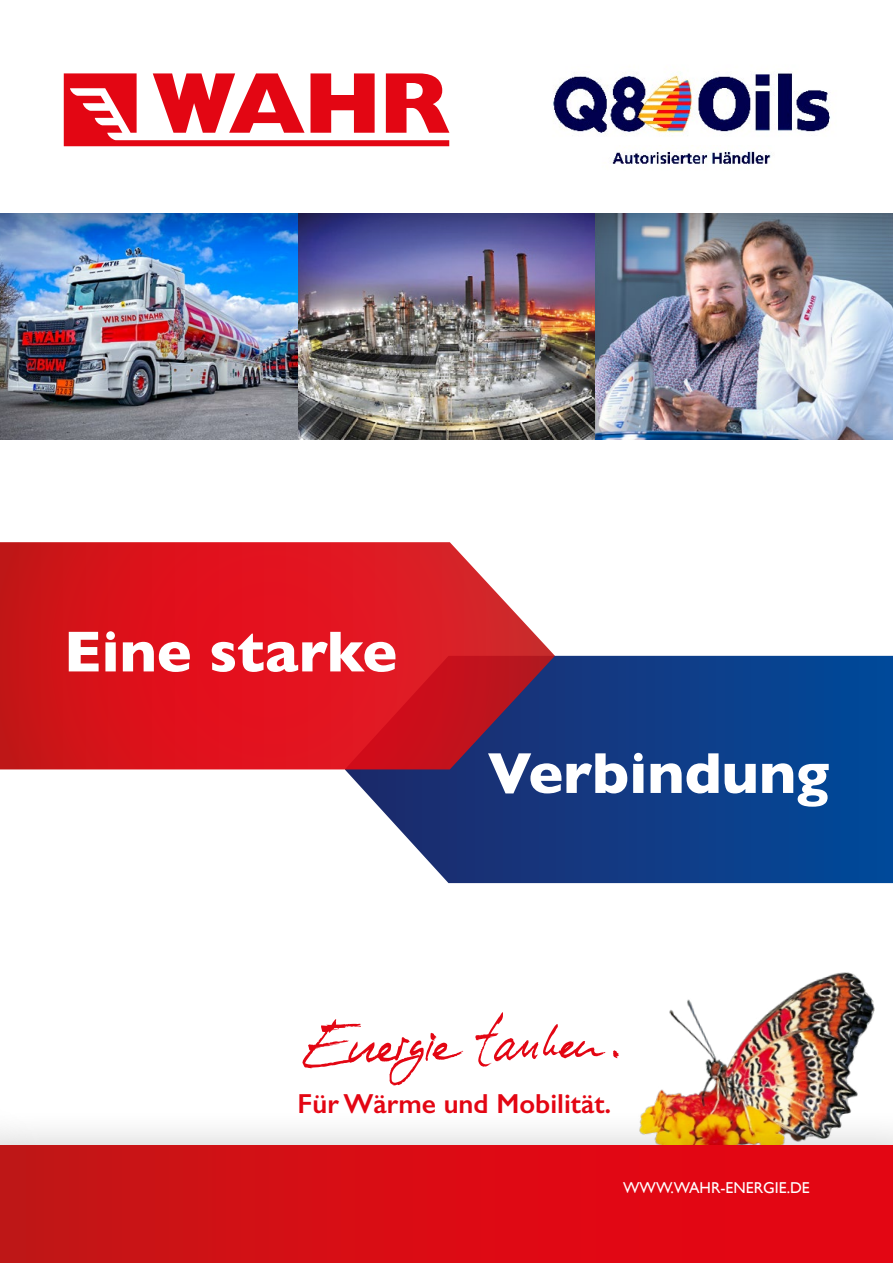
<style>
.page{position:relative;width:893px;height:1263px;background:#fff}
.page>*{position:absolute;margin:0;border:0;box-sizing:border-box;transform-origin:0 0}
.t1{font:700 58.5px "Gill Sans";color:#fff}
.t2{font:600 27.6px "Gill Sans";color:#e30613}
.t3{font:15.75px "Gill Sans";color:#fff}
</style>
<div class="page">
<svg style="left:475px;top:1012px;width:131px;height:55px"></svg>
<svg style="left:302px;top:1019px;width:161px;height:67px"></svg>
<img style="left:613px;top:972px;width:261px;height:135px">
<img style="left:0;top:261px;width:893px;height:179px">
<svg style="left:345px;top:656px;width:548px;height:227px;background:#1b488e"></svg>
<svg style="left:0;top:542px;width:555px;height:227px;background:#d1212c"></svg>
<div style="left:0;top:0;width:893px;height:261px;background:#000;opacity:.51"></div>
<div style="left:0;top:0;width:893px;height:213px;background:#fff"></div>
<div style="left:0;top:1107px;width:893px;height:156px;background:#000;opacity:.2"></div>
<div style="left:0;top:1145px;width:893px;height:118px;background:linear-gradient(to right,#c51616,#eb0312)"></div>
<svg style="left:64px;top:73px;width:385px;height:73px"></svg>
<img style="left:553px;top:72px;width:277px;height:92px">
<h1 class="t1" style="left:64px;top:605px;width:335px">Eine starke</h1>
<h1 class="t1" style="left:488px;top:727px;width:343px">Verbindung</h1>
<p class="t2" style="left:298px;top:1087px;width:315px">Für Wärme und Mobilität.</p>
<p class="t3" style="left:623px;top:1179px;width:188px">WWW.WAHR-ENERGIE.DE</p>
</div>
